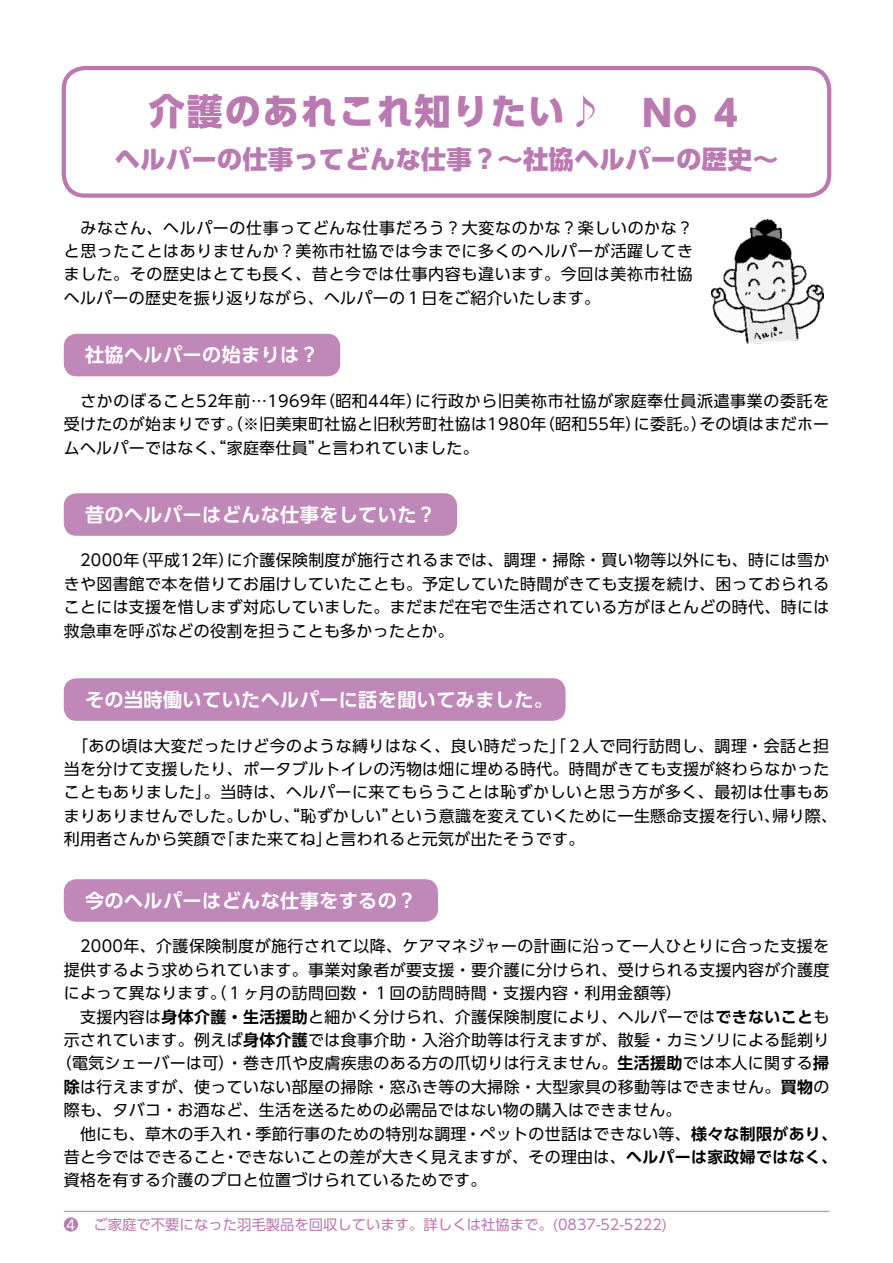
<style>
.page{position:relative;width:893px;height:1263px;background:#fff}
.page>*{position:absolute;margin:0;border:0;box-sizing:border-box;transform-origin:0 0}
.t1{font:800 36.15px "UD Shin Go Pro";letter-spacing:.05em;color:#ba79b1}
.t2{font:800 25.5px "UD Shin Go Pro";color:#ba79b1}
.t3{font:700 19.2px "UD Shin Go Pro De";letter-spacing:.02em;color:#fff}
.t4{font:15.9px/23.4px "UD Shin Go Pro";letter-spacing:.02em;color:#000;text-align:justify}
.t5{font:15.9px/23.4px "UD Shin Go Pro";letter-spacing:.04em;color:#000}
.t6{font:14.4px "UD Shin Go Pro";color:#ba79b1}
.t7{font:13.8px "UD Shin Go Pro";color:#fff}
.s1{font-family:"UD Shin Go Pro De";font-weight:700}
</style>
<div class="page">
<hr style="left:64px;top:1211px;width:765px;height:1px;background:#ba79b1">
<div style="left:64px;top:1217px;width:14px;height:14px;background:#ba79b1;border-radius:50%"></div>
<div style="left:62px;top:66px;width:769px;height:132px;border:4px solid #ba79b1;border-radius:21px"></div>
<div style="left:64px;top:334px;width:276px;height:42px;background:#c087b9;border-radius:13px"></div>
<div style="left:64px;top:493px;width:393px;height:43px;background:#c087b9;border-radius:13px"></div>
<div style="left:64px;top:879px;width:374px;height:43px;background:#c087b9;border-radius:13px"></div>
<div style="left:64px;top:678px;width:502px;height:43px;background:#c087b9;border-radius:13px"></div>
<svg style="left:104px;top:193px;width:684px;height:5px;background:#c48cbc"></svg>
<img style="left:712px;top:220px;width:111px;height:123px">
<h1 class="t1" style="left:149px;top:82px;width:597px">介護のあれこれ知りたい♪　No ４</h1>
<h2 class="t2" style="left:115px;top:139px;width:665px">ヘルパーの仕事ってどんな仕事？～社協ヘルパーの歴史～</h2>
<p class="t4" style="left:64px;top:215px;width:631px">　みなさん、ヘルパーの仕事ってどんな仕事だろう？大変なのかな？楽しいのかな？と思ったことはありませんか？美祢市社協では今までに多くのヘルパーが活躍してきました。その歴史はとても長く、昔と今では仕事内容も違います。今回は美祢市社協ヘルパーの歴史を振り返りながら、ヘルパーの１日をご紹介いたします。</p>
<p class="t3" style="left:85px;top:339px;width:235px">社協ヘルパーの始まりは？</p>
<p class="t5" style="left:64px;top:389px;width:767px">　さかのぼること52年前…1969年（昭和44年）に行政から旧美祢市社協が家庭奉仕員派遣事業の委託を受けたのが始まりです。（※旧美東町社協と旧秋芳町社協は1980</p>
<p class="t4" style="left:531px;top:412px;width:300px">年（昭和55年）に委託。）その頃はまだホー</p>
<p class="t4" style="left:64px;top:436px;width:416px">ムヘルパーではなく、“家庭奉仕員”と言われていました。</p>
<p class="t3" style="left:85px;top:499px;width:352px">昔のヘルパーはどんな仕事をしていた？</p>
<p class="t4" style="left:64px;top:548px;width:767px;text-indent:60px">年（平成12年）に介護保険制度が施行されるまでは、調理・掃除・買い物等以外にも、時には雪かきや図書館で本を借りてお届けしていたことも。予定していた時間がきても支援を続け、困っておられることには支援を惜しまず対応していました。まだまだ在宅で生活されている方がほとんどの時代、時には救急車を呼ぶなどの役割を担うことも多かったとか。</p>
<p class="t4" style="left:80px;top:548px;width:12px">2000</p>
<p class="t3" style="left:85px;top:684px;width:470px">その当時働いていたヘルパーに話を聞いてみました。</p>
<p class="t4" style="left:64px;top:733px;width:775px;text-align:left">　「あの頃は大変だったけど今のような縛りはなく、良い時だった」「２人で同行訪問し、調理・会話と担当を分けて支援したり、ポータブルトイレの汚物は畑に埋める時代。時間がきても支援が終わらなかったこともありました」。当時は、ヘルパーに来てもらうことは恥ずかしいと思う方が多く、最初は仕事もあまりありませんでした。しかし、“恥ずかしい”という意識を変えていくために一生懸命支援を行い、帰り際、利用者さんから笑顔で「また来てね」と言われると元気が出たそうです。</p>
<p class="t3" style="left:85px;top:885px;width:333px">今のヘルパーはどんな仕事をするの？</p>
<p class="t4" style="left:80px;top:934px;width:12px">2000</p>
<p class="t4" style="left:123px;top:934px;width:707px">年、介護保険制度が施行されて以降、ケアマネジャーの計画に沿って一人ひとりに合った支援を</p>
<p class="t4" style="left:64px;top:957px;width:767px">提供するよう求められています。事業対象者が要支援・要介護に分けられ、受けられる支援内容が介護度</p>
<p class="t4" style="left:64px;top:981px;width:620px">によって異なります。（１ヶ月の訪問回数・１回の訪問時間・支援内容・利用金額等）</p>
<p class="t4" style="left:64px;top:1004px;width:767px">　支援内容は<span class="s1">身体介護・生活援助</span>と細かく分けられ、介護保険制度により、ヘルパーでは<span class="s1">できないこと</span>も</p>
<p class="t4" style="left:64px;top:1028px;width:767px">示されています。例えば<span class="s1">身体介護</span>では食事介助・入浴介助等は行えますが、散髪・カミソリによる髭剃り</p>
<p class="t4" style="left:56px;top:1051px;width:775px">（電気シェーバーは可）・巻き爪や皮膚疾患のある方の爪切りは行えません。<span class="s1">生活援助</span>では本人に関する<span class="s1">掃</span></p>
<p class="t4" style="left:64px;top:1074px;width:767px"><span class="s1">除</span>は行えますが、使っていない部屋の掃除・窓ふき等の大掃除・大型家具の移動等はできません。<span class="s1">買物</span>の</p>
<p class="t4" style="left:64px;top:1098px;width:619px">際も、タバコ・お酒など、生活を送るための必需品ではない物の購入はできません。</p>
<p class="t4" style="left:64px;top:1121px;width:775px">　他にも、草木の手入れ・季節行事のための特別な調理・ペットの世話はできない等、<span class="s1">様々な制限があり、</span></p>
<p class="t4" style="left:64px;top:1145px;width:775px">昔と今ではできること・できないことの差が大きく見えますが、その理由は、<span class="s1">ヘルパーは家政婦ではなく、</span></p>
<p class="t4" style="left:64px;top:1168px;width:424px">資格を有する介護のプロと位置づけられているためです。</p>
<p class="t7" style="left:66px;top:1213px;width:11px">4</p>
<p class="t6" style="left:94px;top:1213px;width:575px">ご家庭で不要になった羽毛製品を回収しています。詳しくは社協まで。(0837-52-5222)</p>
</div>
